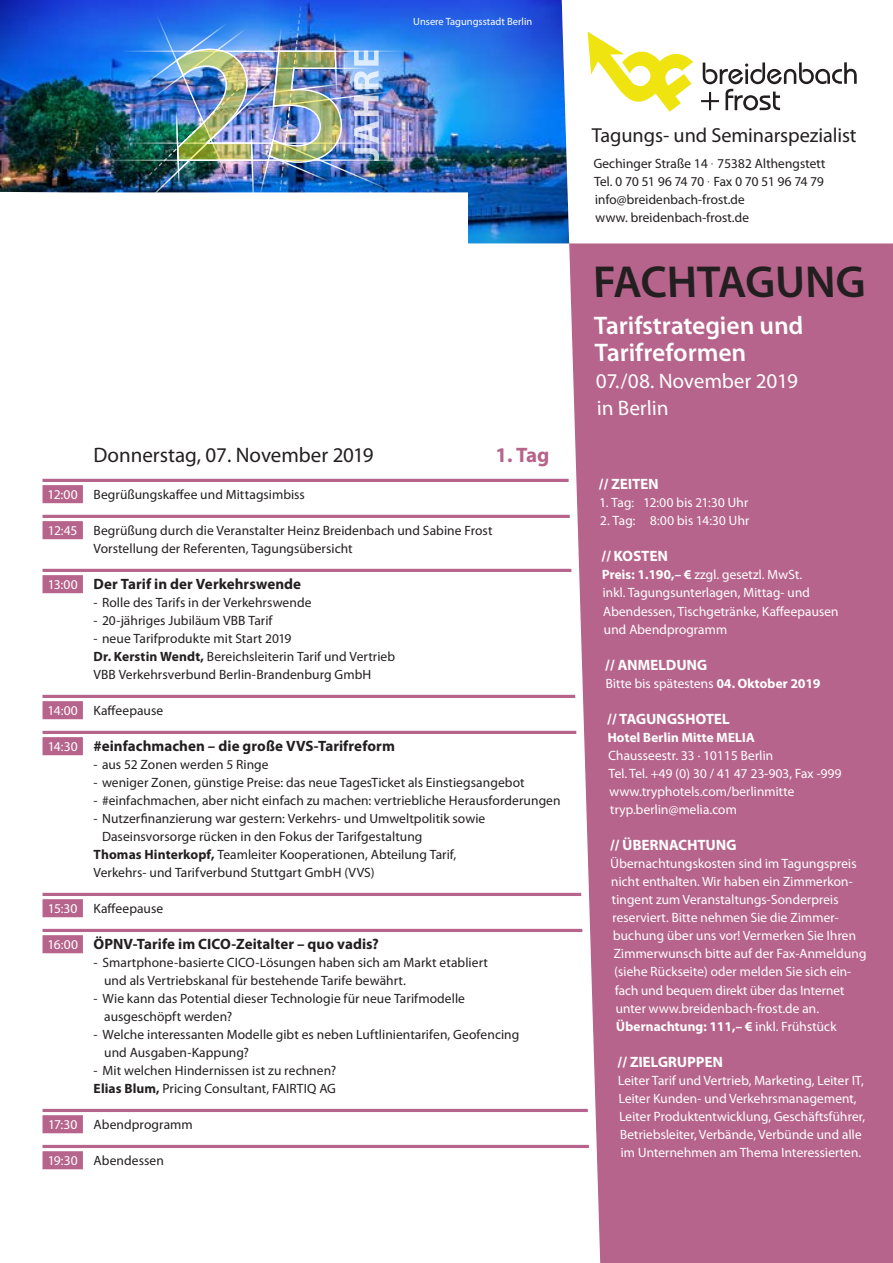
<style>
.page{position:relative;width:893px;height:1263px;background:#fff}
.page>*{position:absolute;margin:0;border:0;box-sizing:border-box;transform-origin:0 0}
.t1{font:600 45px "Myriad Pro";color:#231f20}
.t2{font:600 25.5px/27px "Myriad Pro";color:#fff}
.t3{font:21px/27px "Myriad Pro";color:#fff}
.t4{font:21px "Myriad Pro";color:#231f20}
.t5{font:700 21px "Myriad Pro";color:#b6648b}
.t6{font:20.25px "Myriad Pro";letter-spacing:-.005em;color:#231f20}
.t7{font:700 15px "Myriad Pro";letter-spacing:.005em;color:#231f20}
.t8{font:700 15px "Myriad Pro";color:#fff}
.t9{font:13.5px/18px "Myriad Pro";letter-spacing:.005em;color:#231f20}
.t10{font:13.5px/18px "Myriad Pro";letter-spacing:-.01em;color:#fff}
.t11{font:700 13.5px "Myriad Pro";color:#fff}
.t12{font:10.5px "Myriad Pro";color:#fff}
.s1{font-weight:700}
.s2{font-weight:400}
</style>
<div class="page">
<hr style="left:43px;top:479px;width:549px;height:3px;background:#b6648b">
<hr style="left:43px;top:515px;width:549px;height:3px;background:#b6648b">
<hr style="left:43px;top:569px;width:549px;height:3px;background:#b6648b">
<hr style="left:43px;top:695px;width:549px;height:3px;background:#b6648b">
<hr style="left:43px;top:731px;width:549px;height:3px;background:#b6648b">
<hr style="left:43px;top:893px;width:549px;height:3px;background:#b6648b">
<hr style="left:43px;top:929px;width:549px;height:3px;background:#b6648b">
<hr style="left:43px;top:1109px;width:549px;height:3px;background:#b6648b">
<hr style="left:43px;top:1145px;width:549px;height:3px;background:#b6648b">
<img style="left:0;top:0;width:561px;height:243px">
<svg style="left:561px;top:0;width:332px;height:1263px;background:#bb6f93"></svg>
<hr style="left:102px;top:160px;width:314px;height:1px;background:#fff">
<hr style="left:121px;top:142px;width:282px;height:2px;background:#fff">
<hr style="left:121px;top:51px;width:283px;height:1px;background:#fff">
<img style="left:133px;top:0;width:262px;height:214px">
<svg style="left:562px;top:0;width:331px;height:243px"></svg>
<svg style="left:584px;top:13px;width:295px;height:104px"></svg>
<div style="left:595px;top:430px;width:234px;height:72px;background:#b6648b"></div>
<div style="left:43px;top:485px;width:40px;height:18px;background:#b6648b"></div>
<div style="left:43px;top:521px;width:40px;height:18px;background:#b6648b"></div>
<div style="left:43px;top:575px;width:40px;height:18px;background:#b6648b"></div>
<div style="left:43px;top:701px;width:40px;height:18px;background:#b6648b"></div>
<div style="left:43px;top:737px;width:40px;height:18px;background:#b6648b"></div>
<div style="left:43px;top:899px;width:40px;height:18px;background:#b6648b"></div>
<div style="left:43px;top:935px;width:40px;height:18px;background:#b6648b"></div>
<div style="left:43px;top:1115px;width:40px;height:18px;background:#b6648b"></div>
<div style="left:43px;top:1151px;width:40px;height:18px;background:#b6648b"></div>
<p class="t12" style="left:413px;top:15px;width:121px">Unsere Tagungsstadt Berlin</p>
<p class="t10" style="left:48px;top:485px;width:32px">12:00</p>
<p class="t10" style="left:48px;top:521px;width:31px">12:45</p>
<p class="t10" style="left:48px;top:575px;width:32px">13:00</p>
<p class="t10" style="left:48px;top:701px;width:32px">14:00</p>
<p class="t10" style="left:48px;top:737px;width:31px">14:30</p>
<p class="t10" style="left:48px;top:899px;width:31px">15:30</p>
<p class="t10" style="left:47px;top:935px;width:32px">16:00</p>
<p class="t10" style="left:48px;top:1115px;width:31px">17:30</p>
<p class="t10" style="left:48px;top:1151px;width:31px">19:30</p>
<h3 class="t4" style="left:94px;top:442px;width:281px">Donnerstag, 07. November 2019</h3>
<h3 class="t5" style="left:495px;top:441px;width:56px">1. Tag</h3>
<p class="t9" style="left:94px;top:485px;width:213px">Begrüßungskaffee und Mittagsimbiss</p>
<p class="t9" style="left:94px;top:521px;width:400px">Begrüßung durch die Veranstalter Heinz Breidenbach und Sabine Frost<br>Vorstellung der Referenten, Tagungsübersicht</p>
<p class="t7" style="left:94px;top:574px;width:209px">Der Tarif in der Verkehrswende</p>
<p class="t9" style="left:94px;top:593px;width:219px">- Rolle des Tarifs in der Verkehrswende</p>
<p class="t9" style="left:94px;top:611px;width:180px">- 20-jähriges Jubiläum VBB Tarif</p>
<p class="t9" style="left:94px;top:629px;width:303px">- neue Tarifprodukte mit Start 2019<br><span class="s1">Dr. Kerstin Wendt,</span> Bereichsleiterin Tarif und Vertrieb<br>VBB Verkehrsverbund Berlin-Brandenburg GmbH</p>
<p class="t9" style="left:94px;top:701px;width:71px">Kaffeepause</p>
<p class="t7" style="left:94px;top:736px;width:303px">#einfachmachen – die große VVS-Tarifreform</p>
<p class="t9" style="left:94px;top:755px;width:177px">- aus 52 Zonen werden 5 Ringe</p>
<p class="t9" style="left:94px;top:773px;width:433px">- weniger Zonen, günstige Preise: das neue TagesTicket als Einstiegsangebot</p>
<p class="t9" style="left:94px;top:791px;width:469px">- #einfachmachen, aber nicht einfach zu machen: vertriebliche Herausforderungen</p>
<p class="t9" style="left:94px;top:809px;width:393px">- Nutzerfinanzierung war gestern: Verkehrs- und Umweltpolitik sowie</p>
<p class="t9" style="left:102px;top:827px;width:322px">Daseinsvorsorge rücken in den Fokus der Tarifgestaltung</p>
<p class="t9" style="left:94px;top:845px;width:364px"><span class="s1">Thomas Hinterkopf,</span> Teamleiter Kooperationen, Abteilung Tarif,</p>
<p class="t9" style="left:94px;top:863px;width:283px">Verkehrs- und Tarifverbund Stuttgart GmbH (VVS)</p>
<p class="t9" style="left:94px;top:899px;width:71px">Kaffeepause</p>
<p class="t7" style="left:94px;top:934px;width:287px">ÖPNV-Tarife im CICO-Zeitalter – quo vadis?</p>
<p class="t9" style="left:104px;top:953px;width:385px;text-indent:-11px">- Smartphone-basierte CICO-Lösungen haben sich am Markt etabliert und als Vertriebskanal für bestehende Tarife bewährt.</p>
<p class="t9" style="left:104px;top:989px;width:362px;text-indent:-11px">- Wie kann das Potential dieser Technologie für neue Tarifmodelle ausgeschöpft werden?</p>
<p class="t9" style="left:104px;top:1025px;width:417px;text-indent:-11px">- Welche interessanten Modelle gibt es neben Luftlinientarifen, Geofencing und Ausgaben-Kappung?</p>
<p class="t9" style="left:94px;top:1061px;width:244px">- Mit welchen Hindernissen ist zu rechnen?<br><span class="s1">Elias Blum,</span> Pricing Consultant, FAIRTIQ AG</p>
<p class="t9" style="left:94px;top:1115px;width:101px">Abendprogramm</p>
<p class="t9" style="left:94px;top:1151px;width:72px">Abendessen</p>
<h3 class="t6" style="left:592px;top:123px;width:266px">Tagungs- und Seminarspezialist</h3>
<p class="t9" style="left:594px;top:154px;width:234px">Gechinger Straße 14 . 75382 Althengstett Tel. 0 70 51 96 74 70 . Fax 0 70 51 96 74 79 info@breidenbach-frost.de<br>www. breidenbach-frost.de</p>
<h1 class="t1" style="left:594px;top:253px;width:276px">FACHTAGUNG</h1>
<h2 class="t2" style="left:594px;top:311px;width:212px">Tarifstrategien und<br>Tarifreformen</h2>
<h3 class="t3" style="left:596px;top:367px;width:204px">07./08. November 2019 in Berlin</h3>
<p class="t8" style="left:599px;top:474px;width:62px">// ZEITEN</p>
<p class="t10" style="left:599px;top:493px;width:151px">1. Tag: 12:00 bis 21:30 Uhr</p>
<p class="t10" style="left:600px;top:511px;width:152px">2. Tag: 8:00 bis 14:30 Uhr</p>
<p class="t8" style="left:601px;top:546px;width:69px">// KOSTEN</p>
<p class="t10" style="left:602px;top:566px;width:239px"><span class="s1">Preis: 1.190,– €</span> zzgl. gesetzl. MwSt.<br>inkl. Tagungsunterlagen, Mittag- und Abendessen, Tischgetränke, Kaffeepausen und Abendprogramm</p>
<p class="t8" style="left:605px;top:655px;width:104px">// ANMELDUNG</p>
<p class="t10" style="left:606px;top:674px;width:217px">Bitte bis spätestens <span class="s1">04. Oktober 2019</span></p>
<p class="t8" style="left:607px;top:709px;width:125px">// TAGUNGSHOTEL</p>
<p class="t11" style="left:608px;top:728px;width:149px">Hotel Berlin Mitte MELIA</p>
<p class="t10" style="left:608px;top:746px;width:235px">Chausseestr. 33 · 10115 Berlin<br>Tel. Tel. +49 (0) 30 / 41 47 23-903, Fax -999 www.tryphotels.com/berlinmitte tryp.berlin@melia.com</p>
<p class="t8" style="left:610px;top:835px;width:129px">// ÜBERNACHTUNG</p>
<p class="t10" style="left:611px;top:854px;width:248px">Übernachtungskosten sind im Tagungspreis</p>
<p class="t10" style="left:611px;top:872px;width:244px">nicht enthalten. Wir haben ein Zimmerkon-</p>
<p class="t10" style="left:612px;top:890px;width:229px">tingent zum Veranstaltungs-Sonderpreis</p>
<p class="t10" style="left:612px;top:908px;width:227px">reserviert. Bitte nehmen Sie die Zimmer-</p>
<p class="t10" style="left:613px;top:926px;width:245px">buchung über uns vor! Vermerken Sie Ihren</p>
<p class="t10" style="left:614px;top:945px;width:255px">Zimmerwunsch bitte auf der Fax-Anmeldung</p>
<p class="t10" style="left:614px;top:963px;width:239px">(siehe Rückseite) oder melden Sie sich ein-</p>
<p class="t10" style="left:615px;top:981px;width:232px">fach und bequem direkt über das Internet</p>
<p class="t10" style="left:616px;top:999px;width:206px">unter www.breidenbach-frost.de an.</p>
<p class="t11" style="left:616px;top:1017px;width:222px">Übernachtung: 111,– € <span class="s2">inkl. Frühstück</span></p>
<p class="t8" style="left:618px;top:1052px;width:108px">// ZIELGRUPPEN</p>
<p class="t10" style="left:618px;top:1071px;width:249px">Leiter Tarif und Vertrieb, Marketing, Leiter IT, Leiter Kunden- und Verkehrsmanagement, Leiter Produktentwicklung, Geschäftsführer, Betriebsleiter, Verbände, Verbünde und alle im Unternehmen am Thema Interessierten.</p>
</div>
